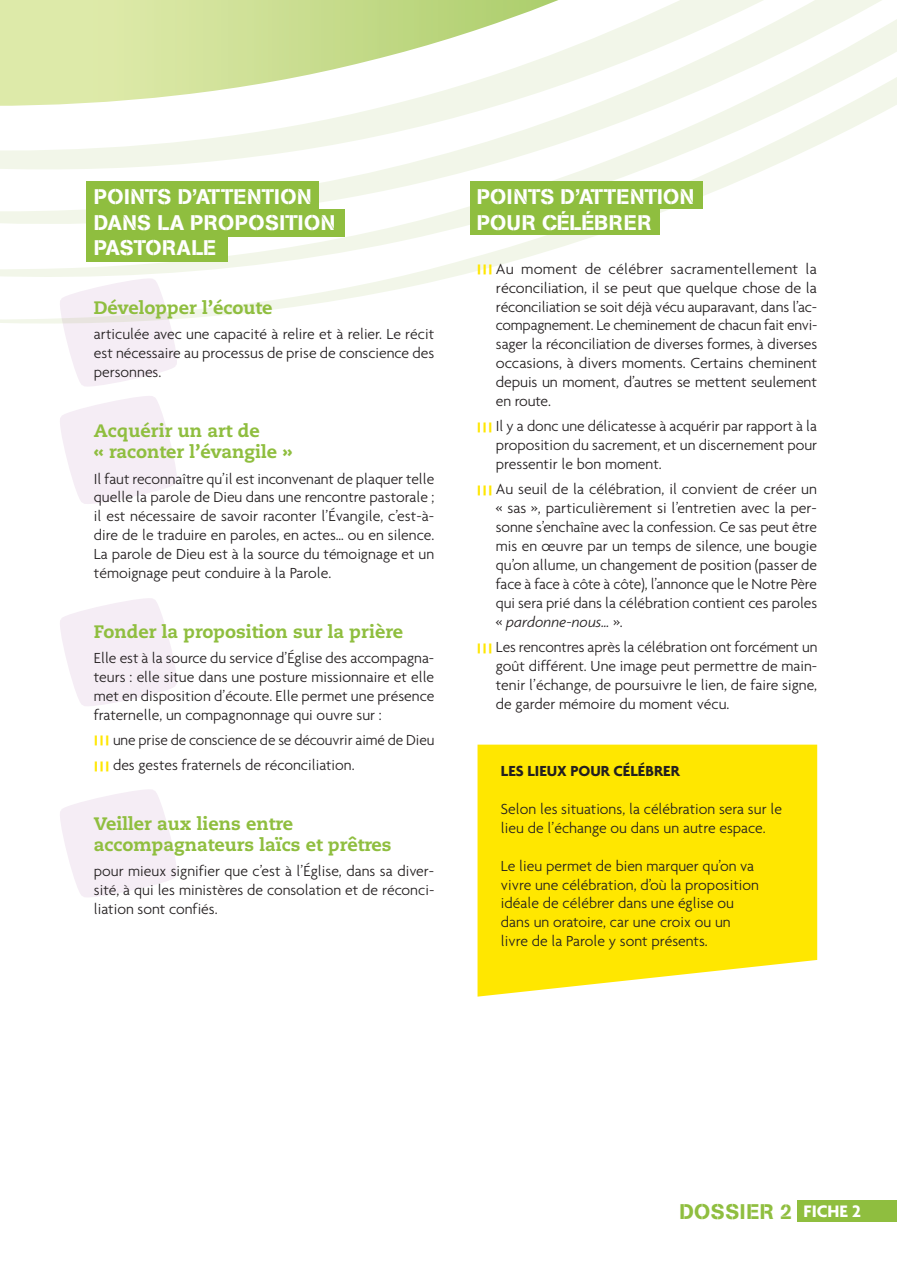
<style>
.page{position:relative;width:897px;height:1264px;background:#fff}
.page>*{position:absolute;margin:0;border:0;box-sizing:border-box;transform-origin:0 0}
.t1{font:21px/25.2px "AG Book Stencil";letter-spacing:.02em;color:#fff}
.t2{font:21px "AG Book Stencil";letter-spacing:.03em;color:#8fbe3f}
.t3{font:800 18px/21.6px "Caecilia";color:#8fbe3f}
.t4{font:300 15.75px/18.9px "Agenda";color:#231f20;text-align:justify}
.t5{font:700 15.75px "Agenda";color:#231f20}
.s1{font-weight:700;font-size:10.5px;color:#ffe700}
.s2{font-style:italic}
.s3{font-family:"Agenda";font-weight:700;font-size:18px;color:#fff}
</style>
<div class="page">
<svg style="left:0;top:199px;width:703px;height:125px"></svg>
<svg style="left:0;top:0;width:896px;height:199px"></svg>
<div style="left:87px;top:181px;width:232px;height:28px;background:#8fbe3f"></div>
<div style="left:87px;top:209px;width:258px;height:27px;background:#8fbe3f"></div>
<div style="left:470px;top:181px;width:232px;height:28px;background:#8fbe3f"></div>
<div style="left:470px;top:207px;width:189px;height:28px;background:#8fbe3f"></div>
<div style="left:87px;top:234px;width:141px;height:28px;background:#8fbe3f"></div>
<svg style="left:57px;top:275px;width:123px;height:229px"></svg>
<svg style="left:60px;top:598px;width:117px;height:108px"></svg>
<svg style="left:60px;top:789px;width:117px;height:108px"></svg>
<svg style="left:477px;top:744px;width:340px;height:252px;background:#ffe812"></svg>
<div style="left:797px;top:1200px;width:99px;height:21px;background:#8fbe3f"></div>
<h1 class="t1" style="left:94px;top:184px;width:243px">POINTS D’ATTENTION<br>DANS LA PROPOSITION<br>PASTORALE</h1>
<p class="t3" style="left:94px;top:297px;width:180px">Développer l’écoute</p>
<p class="t4" style="left:94px;top:325px;width:342px">articulée avec une capacité à relire et à relier. Le récit est nécessaire au processus de prise de conscience des personnes.</p>
<p class="t3" style="left:94px;top:420px;width:200px">Acquérir un art de<br>« raconter l’évangile »</p>
<p class="t4" style="left:94px;top:469px;width:342px">Il faut reconnaître qu’il est inconvenant de plaquer telle quelle la parole de Dieu dans une rencontre pastorale ; il est nécessaire de savoir raconter l’évangile, c’est-à&shy;dire de le traduire en paroles, en actes… ou en silence.<br>La parole de Dieu est à la source du témoignage et un témoignage peut conduire à la Parole.</p>
<p class="t3" style="left:94px;top:620px;width:310px">Fonder la proposition sur la prière</p>
<p class="t4" style="left:94px;top:648px;width:342px">Elle est à la source du service d’Église des accompagna&shy;teurs : elle situe dans une posture missionnaire et elle met en disposition d’écoute. Elle permet une présence fraternelle, un compagnonnage qui ouvre sur :</p>
<p class="t4" style="left:94px;top:727px;width:342px;line-height:25.3px"><span class="s1">|||</span> une prise de conscience de se découvrir aimé de Dieu <span class="s1">|||</span> des gestes fraternels de réconciliation.</p>
<p class="t3" style="left:94px;top:812px;width:299px">Veiller aux liens entre accompagnateurs laïcs et prêtres</p>
<p class="t4" style="left:94px;top:861px;width:342px">pour mieux signifier que c’est à l’église, dans sa diver&shy;sité, à qui les ministères de consolation et de réconci&shy;liation sont confiés.</p>
<h1 class="t1" style="left:477px;top:184px;width:219px">POINTS D’ATTENTION<br>POUR CÉLÉBRER</h1>
<p class="t4" style="left:496px;top:259px;width:323px;text-indent:-19px"><span class="s1">|||</span> Au moment de célébrer sacramentellement la réconciliation, il se peut que quelque chose de la réconciliation se soit déjà vécu auparavant, dans l’ac&shy;compagnement. Le cheminement de chacun fait envi&shy;sager la réconciliation de diverses formes, à diverses occasions, à divers moments. Certains cheminent depuis un moment, d’autres se mettent seulement en route.</p>
<p class="t4" style="left:496px;top:416px;width:323px;text-indent:-19px"><span class="s1">|||</span> Il y a donc une délicatesse à acquérir par rapport à la proposition du sacrement, et un discernement pour pressentir le bon moment.</p>
<p class="t4" style="left:496px;top:480px;width:323px;text-indent:-19px"><span class="s1">|||</span> Au seuil de la célébration, il convient de créer un « sas », particulièrement si l’entretien avec la per&shy;sonne s’enchaîne avec la confession. Ce sas peut être mis en œuvre par un temps de silence, une bougie qu’on allume, un changement de position (passer de face à face à côte à côte), l’annonce que le Notre Père qui sera prié dans la célébration contient ces paroles « <span class="s2">pardonne-nous…</span> ».</p>
<p class="t4" style="left:496px;top:637px;width:323px;text-indent:-19px"><span class="s1">|||</span> Les rencontres après la célébration ont forcément un goût différent. Une image peut permettre de main&shy;tenir l’échange, de poursuivre le lien, de faire signe, de garder mémoire du moment vécu.</p>
<p class="t5" style="left:501px;top:761px;width:177px">LES LIEUX POUR CÉLÉBRER</p>
<p class="t4" style="left:501px;top:799px;width:282px">Selon les situations, la célébration sera sur le lieu de l’échange ou dans un autre espace.</p>
<p class="t4" style="left:501px;top:856px;width:259px;text-align:left">Le lieu permet de bien marquer qu’on va vivre une célébration, d’où la proposition idéale de célébrer dans une église ou dans un oratoire, car une croix ou un livre de la Parole y sont présents.</p>
<h1 class="t2" style="left:679px;top:1198px;width:183px">DOSSIER 2 <span class="s3">FICHE 2</span></h1>
</div>
